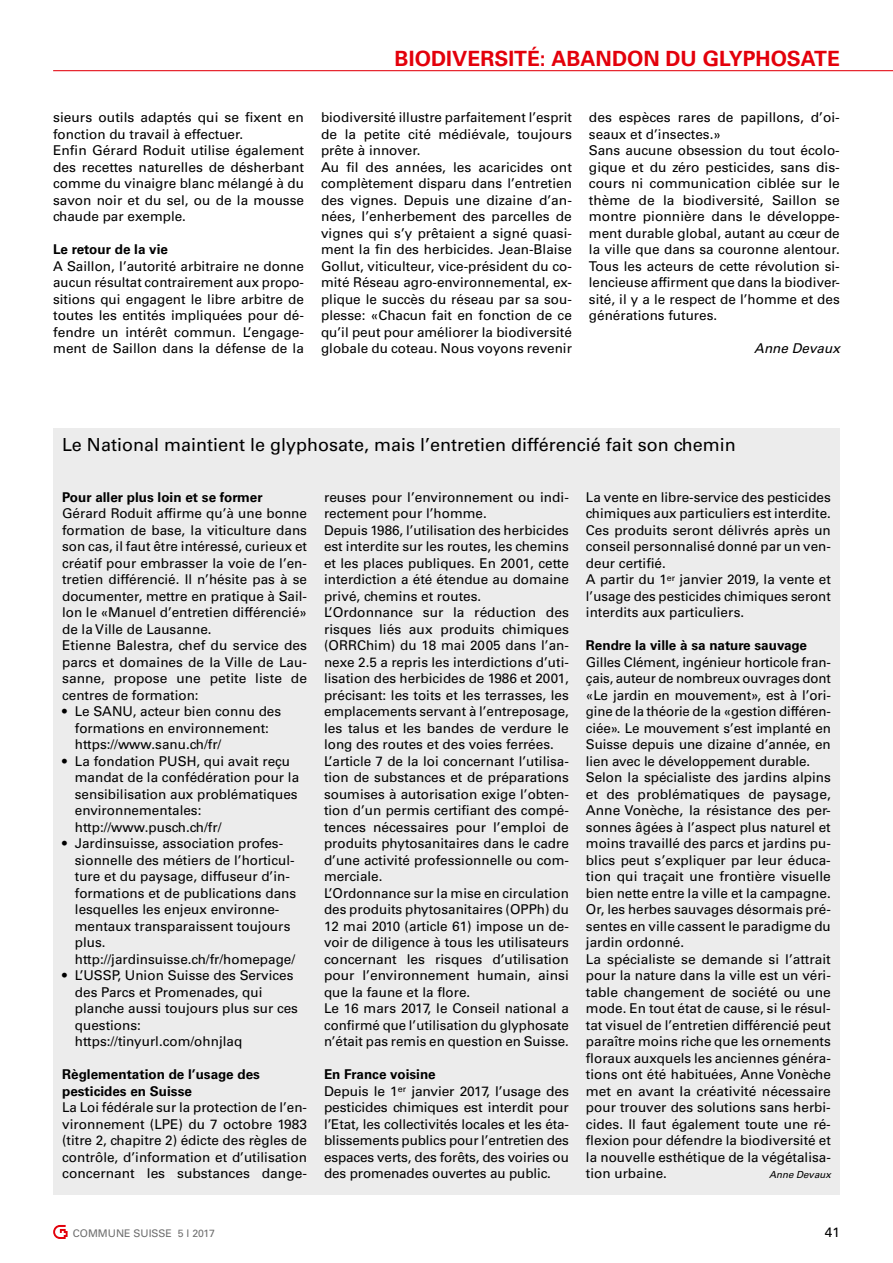
<style>
.page{position:relative;width:893px;height:1263px;background:#fff}
.page>*{position:absolute;margin:0;border:0;box-sizing:border-box;transform-origin:0 0}
.t1{font:700 21px "Univers LT Std";color:#e3000b}
.t2{font:18px "Univers LT Std";color:#000}
.t3{font:13.5px/16.5px "Univers LT Std";color:#000}
.t4{font:700 13.5px/16.5px "Univers LT Std";color:#000}
.t5{font:italic 13.5px "Univers LT Std";color:#000}
.t6{font:10.5px "Univers LT Std";color:#6e6e6e}
.t7{font:italic 9.75px "Univers LT Std";color:#000}
.s1{font-weight:700}
</style>
<div class="page">
<svg style="left:53px;top:1225px;width:15px;height:14px"></svg>
<hr style="left:53px;top:70px;width:840px;height:1px;background:#e3000b">
<div style="left:53px;top:428px;width:787px;height:767px;background:#ececec"></div>
<h1 class="t1" style="left:395px;top:46px;width:447px">BIODIVERSITÉ: ABANDON DU GLYPHOSATE</h1>
<p class="t3" style="left:53px;top:109px;width:252px">sieurs outils adaptés qui se fixent en fonction du travail à effectuer.<br>Enfin Gérard Roduit utilise également des recettes naturelles de désherbant comme du vinaigre blanc mélangé à du savon noir et du sel, ou de la mousse chaude par exemple.</p>
<p class="t4" style="left:53px;top:241px;width:116px">Le retour de la vie</p>
<p class="t3" style="left:53px;top:258px;width:252px;text-align:justify">A Saillon, l’autorité arbitraire ne donne aucun résultat contrairement aux propo&shy;sitions qui engagent le libre arbitre de toutes les entités impliquées pour dé&shy;fendre un intérêt commun. L’engage&shy;ment de Saillon dans la défense de la</p>
<p class="t3" style="left:321px;top:109px;width:252px">biodiversité illustre parfaitement l’esprit de la petite cité médiévale, toujours prête à innover.<br>Au fil des années, les acaricides ont complètement disparu dans l’entretien des vignes. Depuis une dizaine d’an&shy;nées, l’enherbement des parcelles de vignes qui s’y prêtaient a signé quasi&shy;ment la fin des herbicides. Jean-Blaise Gollut, viticulteur, vice-président du co&shy;mité Réseau agro-environnemental, ex&shy;plique le succès du réseau par sa sou&shy;plesse: «Chacun fait en fonction de ce qu’il peut pour améliorer la biodiversité globale du coteau. Nous voyons revenir</p>
<p class="t3" style="left:589px;top:109px;width:252px">des espèces rares de papillons, d’oi&shy;seaux et d’insectes.»<br>Sans aucune obsession du tout écolo&shy;gique et du zéro pesticides, sans dis&shy;cours ni communication ciblée sur le thème de la biodiversité, Saillon se montre pionnière dans le développe&shy;ment durable global, autant au cœur de la ville que dans sa couronne alentour.<br>Tous les acteurs de cette révolution si&shy;lencieuse affirment que dans la biodiver&shy;sité, il y a le respect de l’homme et des générations futures.</p>
<p class="t5" style="left:754px;top:340px;width:87px">Anne Devaux</p>
<h2 class="t2" style="left:62px;top:434px;width:675px">Le National maintient le glyphosate, mais l’entretien différencié fait son chemin</h2>
<p class="t4" style="left:62px;top:489px;width:202px">Pour aller plus loin et se former</p>
<p class="t3" style="left:62px;top:505px;width:246px">Gérard Roduit affirme qu’à une bonne formation de base, la viticulture dans son cas, il faut être intéressé, curieux et créatif pour embrasser la voie de l’en&shy;tretien différencié. Il n’hésite pas à se documenter, mettre en pratique à Sail&shy;lon le «Manuel d’entretien différencié» de la Ville de Lausanne.<br>Etienne Balestra, chef du service des parcs et domaines de la Ville de Lau&shy;sanne, propose une petite liste de centres de formation:</p>
<p class="t3" style="left:75px;top:703px;width:208px;text-indent:-13px">• Le SANU, acteur bien connu des formations en environnement: https://www.sanu.ch/fr/</p>
<p class="t3" style="left:75px;top:753px;width:226px;text-indent:-13px">• La fondation PUSH, qui avait reçu mandat de la confédération pour la sensibilisation aux problématiques environnementales: http://www.pusch.ch/fr/</p>
<p class="t3" style="left:75px;top:835px;width:223px;text-indent:-13px">• Jardinsuisse, association profes&shy;sionnelle des métiers de l’horticul&shy;ture et du paysage, diffuseur d’in&shy;formations et de publications dans lesquelles les enjeux environne&shy;mentaux transparaissent toujours plus. http://jardinsuisse.ch/fr/homepage/</p>
<p class="t3" style="left:75px;top:967px;width:225px;text-indent:-13px">• L’USSP, Union Suisse des Services des Parcs et Promenades, qui planche aussi toujours plus sur ces questions: https://tinyurl.com/ohnjlaq</p>
<p class="t4" style="left:62px;top:1066px;width:199px">Règlementation de l’usage des pesticides en Suisse</p>
<p class="t3" style="left:62px;top:1099px;width:246px;text-align:justify">La Loi fédérale sur la protection de l’en&shy;vironnement (LPE) du 7 octobre 1983 (titre 2, chapitre 2) édicte des règles de contrôle, d’information et d’utilisation concernant les substances dange-</p>
<p class="t3" style="left:586px;top:489px;width:246px">La vente en libre-service des pesticides chimiques aux particuliers est interdite.<br>Ces produits seront délivrés après un conseil personnalisé donné par un ven&shy;deur certifié.<br>A partir du 1<sup>er</sup> janvier 2019, la vente et l’usage des pesticides chimiques seront interdits aux particuliers.</p>
<p class="t4" style="left:586px;top:637px;width:223px">Rendre la ville à sa nature sauvage</p>
<p class="t3" style="left:586px;top:654px;width:246px">Gilles Clément, ingénieur horticole fran&shy;çais, auteur de nombreux ouvrages dont «Le jardin en mouvement», est à l’ori&shy;gine de la théorie de la «gestion différen&shy;ciée». Le mouvement s’est implanté en Suisse depuis une dizaine d’année, en lien avec le développement durable.<br>Selon la spécialiste des jardins alpins et des problématiques de paysage, Anne Vonèche, la résistance des per&shy;sonnes âgées à l’aspect plus naturel et moins travaillé des parcs et jardins pu&shy;blics peut s’expliquer par leur éduca&shy;tion qui traçait une frontière visuelle bien nette entre la ville et la campagne.<br>Or, les herbes sauvages désormais pré&shy;sentes en ville cassent le paradigme du jardin ordonné.<br>La spécialiste se demande si l’attrait pour la nature dans la ville est un véri&shy;table changement de société ou une mode. En tout état de cause, si le résul&shy;tat visuel de l’entretien différencié peut paraître moins riche que les ornements floraux auxquels les anciennes généra&shy;tions ont été habituées, Anne Vonèche met en avant la créativité nécessaire pour trouver des solutions sans herbi&shy;cides. Il faut également toute une ré&shy;flexion pour défendre la biodiversité et la nouvelle esthétique de la végétalisa&shy;tion urbaine.</p>
<p class="t3" style="left:324px;top:489px;width:246px">reuses pour l’environnement ou indi&shy;rectement pour l’homme.<br>Depuis 1986, l’utilisation des herbicides est interdite sur les routes, les chemins et les places publiques. En 2001, cette interdiction a été étendue au domaine privé, chemins et routes.<br>L’Ordonnance sur la réduction des risques liés aux produits chimiques (ORRChim) du 18 mai 2005 dans l’an&shy;nexe 2.5 a repris les interdictions d’uti&shy;lisation des herbicides de 1986 et 2001, précisant: les toits et les terrasses, les emplacements servant à l’entreposage, les talus et les bandes de verdure le long des routes et des voies ferrées.<br>L’article 7 de la loi concernant l’utilisa&shy;tion de substances et de préparations soumises à autorisation exige l’obten&shy;tion d’un permis certifiant des compé&shy;tences nécessaires pour l’emploi de produits phytosanitaires dans le cadre d’une activité professionnelle ou com&shy;merciale.<br>L’Ordonnance sur la mise en circulation des produits phytosanitaires (OPPh) du 12 mai 2010 (article 61) impose un de&shy;voir de diligence à tous les utilisateurs concernant les risques d’utilisation pour l’environnement humain, ainsi que la faune et la flore.<br>Le 16 mars 2017, le Conseil national a confirmé que l’utilisation du glyphosate n’était pas remis en question en Suisse.</p>
<p class="t3" style="left:324px;top:1066px;width:246px"><span class="s1">En France voisine<br></span>Depuis le 1<sup>er</sup> janvier 2017, l’usage des pesticides chimiques est interdit pour l’Etat, les collectivités locales et les éta&shy;blissements publics pour l’entretien des espaces verts, des forêts, des voiries ou des promenades ouvertes au public.</p>
<p class="t7" style="left:769px;top:1169px;width:63px">Anne Devaux</p>
<p class="t6" style="left:73px;top:1227px;width:144px">COMMUNE SUISSE 5 l 2017</p>
<p class="t3" style="left:825px;top:1224px;width:17px">41</p>
</div>
